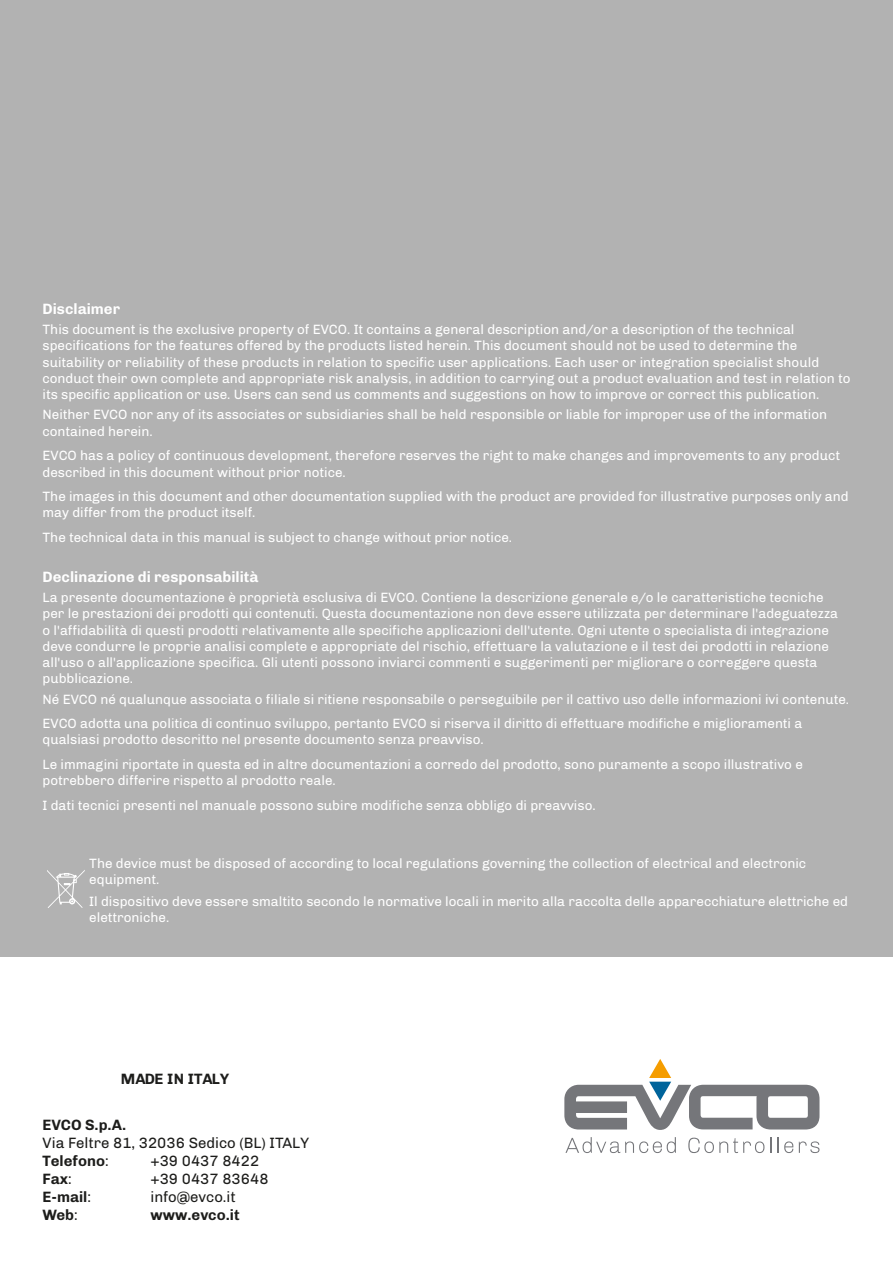
<style>
.page{position:relative;width:893px;height:1263px;background:#fff}
.page>*{position:absolute;margin:0;border:0;box-sizing:border-box;transform-origin:0 0}
.t1{font:15px/18px "Chivo";color:#1d1d1b}
.t2{font:700 15px "Chivo";color:#1d1d1b}
.t3{font:700 15px "Chivo";color:#fff}
.t4{font:13.5px/16.2px "Chivo";color:#fff}
.s1{font-weight:700}
.s2{font-weight:400}
</style>
<div class="page">
<svg style="left:564px;top:1059px;width:255px;height:71px"></svg>
<svg style="left:565px;top:1137px;width:111px;height:16px"></svg>
<svg style="left:688px;top:1138px;width:76px;height:15px"></svg>
<svg style="left:770px;top:1137px;width:1px;height:16px"></svg>
<svg style="left:777px;top:1137px;width:16px;height:16px"></svg>
<svg style="left:799px;top:1141px;width:20px;height:12px"></svg>
<div style="left:0;top:0;width:893px;height:956px;background:#b2b2b2"></div>
<svg style="left:47px;top:870px;width:38px;height:38px"></svg>
<p class="t3" style="left:43px;top:297px;width:79px">Disclaimer</p>
<p class="t4" style="left:43px;top:321px;width:809px">This document is the exclusive property of EVCO. It contains a general description and/or a description of the technical specifications for the features offered by the products listed herein. This document should not be used to determine the suitability or reliability of these products in relation to specific user applications. Each user or integration specialist should conduct their own complete and appropriate risk analysis, in addition to carrying out a product evaluation and test in relation to its specific application or use. Users can send us comments and suggestions on how to improve or correct this publication.</p>
<p class="t4" style="left:43px;top:406px;width:786px">Neither EVCO nor any of its associates or subsidiaries shall be held responsible or liable for improper use of the information contained herein.</p>
<p class="t4" style="left:43px;top:447px;width:799px">EVCO has a policy of continuous development, therefore reserves the right to make changes and improvements to any product described in this document without prior notice.</p>
<p class="t4" style="left:43px;top:488px;width:808px">The images in this document and other documentation supplied with the product are provided for illustrative purposes only and may differ from the product itself.</p>
<p class="t4" style="left:43px;top:529px;width:471px">The technical data in this manual is subject to change without prior notice.</p>
<p class="t3" style="left:43px;top:565px;width:217px">Declinazione di responsabilità</p>
<p class="t4" style="left:43px;top:588px;width:797px">La presente documentazione è proprietà esclusiva di EVCO. Contiene la descrizione generale e/o le caratteristiche tecniche per le prestazioni dei prodotti qui contenuti. Questa documentazione non deve essere utilizzata per determinare l'adeguatezza o l'affidabilità di questi prodotti relativamente alle specifiche applicazioni dell'utente. Ogni utente o specialista di integrazione deve condurre le proprie analisi complete e appropriate del rischio, effettuare la valutazione e il test dei prodotti in relazione all'uso o all'applicazione specifica. Gli utenti possono inviarci commenti e suggerimenti per migliorare o correggere questa pubblicazione.</p>
<p class="t4" style="left:43px;top:686px;width:808px;line-height:24.8px">Né EVCO né qualunque associata o filiale si ritiene responsabile o perseguibile per il cattivo uso delle informazioni ivi contenute.<br>EVCO adotta una politica di continuo sviluppo, pertanto EVCO si riserva il diritto di effettuare modifiche e miglioramenti a</p>
<p class="t4" style="left:43px;top:727px;width:762px;line-height:24.8px">qualsiasi prodotto descritto nel presente documento senza preavviso.<br>Le immagini riportate in questa ed in altre documentazioni a corredo del prodotto, sono puramente a scopo illustrativo e</p>
<p class="t4" style="left:43px;top:767px;width:555px;line-height:24.8px">potrebbero differire rispetto al prodotto reale.<br>I dati tecnici presenti nel manuale possono subire modifiche senza obbligo di preavviso.</p>
<p class="t4" style="left:89px;top:854px;width:718px">The device must be disposed of according to local regulations governing the collection of electrical and electronic equipment.</p>
<p class="t4" style="left:89px;top:893px;width:760px">Il dispositivo deve essere smaltito secondo le normative locali in merito alla raccolta delle apparecchiature elettriche ed elettroniche.</p>
<p class="t2" style="left:121px;top:1067px;width:110px">MADE IN ITALY</p>
<p class="t2" style="left:43px;top:1113px;width:85px">EVCO S.p.A.</p>
<p class="t1" style="left:43px;top:1133px;width:268px">Via Feltre 81, 32036 Sedico (BL) ITALY<br><span class="s1">Telefono</span>:</p>
<p class="t1" style="left:151px;top:1151px;width:110px">+39 0437 8422</p>
<p class="t2" style="left:43px;top:1167px;width:31px">Fax<span class="s2">:</span></p>
<p class="t1" style="left:151px;top:1169px;width:120px">+39 0437 83648</p>
<p class="t2" style="left:43px;top:1185px;width:50px">E-mail<span class="s2">:</span></p>
<p class="t1" style="left:151px;top:1187px;width:87px">info@evco.it</p>
<p class="t2" style="left:43px;top:1203px;width:37px">Web<span class="s2">:</span></p>
<p class="t2" style="left:151px;top:1203px;width:91px">www.evco.it</p>
</div>
